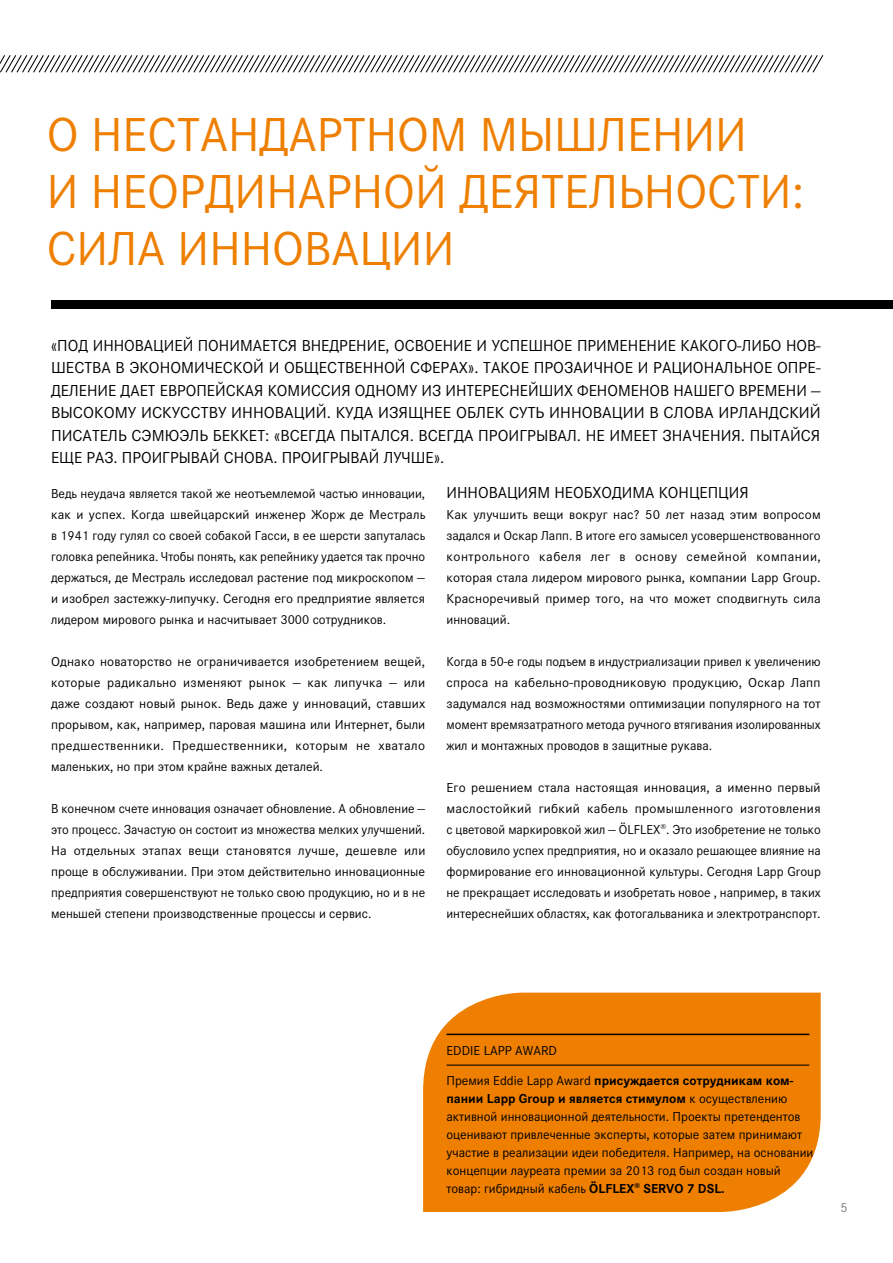
<style>
.page{position:relative;width:893px;height:1263px;background:#fff}
.page>*{position:absolute;margin:0;border:0;box-sizing:border-box;transform-origin:0 0}
.t1{font:49.5px/57px "Corporate STOT";letter-spacing:.1em;color:#ee7f00}
.t2{font:49.5px "Corporate STOT";color:#ee7f00}
.t3{font:16.5px "Corporate STOT";color:#000}
.t4{font:16.5px "Corporate STOT";letter-spacing:.055em;color:#000}
.t5{font:13.5px/21px "Corporate STOT";color:#000;text-align:justify}
.t6{font:13.5px "Corporate STOT";color:#7b7c7e}
.s1{font-weight:700}
</style>
<div class="page">
<div style="left:51px;top:300px;width:842px;height:9px;background:#000"></div>
<div style="left:423px;top:993px;width:398px;height:219px;background:#ee7f00"></div>
<hr style="left:446px;top:1033px;width:363px;height:2px;background:#000">
<hr style="left:446px;top:1064px;width:363px;height:2px;background:#000">
<svg style="left:0;top:55px;width:824px;height:18px"></svg>
<h1 class="t2" style="left:47px;top:106px;width:72px">О нестан</h1>
<h1 class="t1" style="left:47px;top:106px;width:702px;text-indent:213px">дартном мышлен ии и неординарной деятел</h1>
<h1 class="t2" style="left:618px;top:163px;width:55px">ьност</h1>
<h1 class="t2" style="left:760px;top:163px;width:46px">и:</h1>
<h1 class="t2" style="left:47px;top:220px;width:373px">СИЛА И ННОВАЦИИ</h1>
<p class="t3" style="left:51px;top:336px;width:64px">«Под инновац</p>
<p class="t3" style="left:164px;top:336px;width:45px">ией пон</p>
<p class="t3" style="left:229px;top:336px;width:33px">имается</p>
<p class="t3" style="left:302px;top:336px;width:103px">внедрен ие, освоен</p>
<p class="t3" style="left:453px;top:336px;width:49px">ие и успе</p>
<p class="t3" style="left:528px;top:336px;width:25px">шное</p>
<p class="t3" style="left:577px;top:336px;width:53px">применен</p>
<p class="t3" style="left:657px;top:336px;width:34px">ие какого</p>
<p class="t3" style="left:737px;top:336px;width:60px">-либо нов</p>
<p class="t3" style="left:816px;top:336px;width:6px">-</p>
<p class="t3" style="left:51px;top:358px;width:25px">шества</p>
<p class="t3" style="left:116px;top:358px;width:25px">в эконо</p>
<p class="t3" style="left:181px;top:358px;width:35px">мическо</p>
<p class="t3" style="left:253px;top:358px;width:76px">й и общественно</p>
<p class="t3" style="left:395px;top:358px;width:26px">й сфе</p>
<p class="t3" style="left:440px;top:358px;width:61px">рах». Такое</p>
<p class="t3" style="left:534px;top:358px;width:71px">прозаичное</p>
<p class="t3" style="left:638px;top:358px;width:66px">и рационал</p>
<p class="t3" style="left:734px;top:358px;width:20px">ьное</p>
<p class="t3" style="left:777px;top:358px;width:45px">оп ре-</p>
<p class="t3" style="left:51px;top:381px;width:20px">делен</p>
<p class="t3" style="left:97px;top:381px;width:43px">ие дает</p>
<p class="t3" style="left:160px;top:381px;width:76px">Европейская</p>
<p class="t3" style="left:268px;top:381px;width:234px">комиссия одному из интересне</p>
<p class="t3" style="left:528px;top:381px;width:60px">йших фено</p>
<p class="t3" style="left:618px;top:381px;width:23px">менов</p>
<p class="t3" style="left:673px;top:381px;width:44px">нашего</p>
<p class="t3" style="left:739px;top:381px;width:83px">времен и —</p>
<p class="t3" style="left:51px;top:403px;width:33px">высоко</p>
<p class="t3" style="left:115px;top:403px;width:48px">му искусству</p>
<p class="t3" style="left:231px;top:403px;width:23px">инновац</p>
<p class="t3" style="left:305px;top:403px;width:129px">ий. Куда изящнее</p>
<p class="t3" style="left:456px;top:403px;width:11px">облек</p>
<p class="t3" style="left:509px;top:403px;width:63px">суть инновац</p>
<p class="t3" style="left:623px;top:403px;width:52px">ии в слова</p>
<p class="t3" style="left:719px;top:403px;width:31px">ирлан</p>
<p class="t3" style="left:769px;top:403px;width:53px">дский</p>
<p class="t3" style="left:51px;top:426px;width:32px">писател</p>
<p class="t3" style="left:118px;top:426px;width:59px">ь Сэмюэл</p>
<p class="t3" style="left:199px;top:426px;width:32px">ь Беккет</p>
<p class="t3" style="left:265px;top:426px;width:108px">: «Всегда пытался</p>
<p class="t4" style="left:410px;top:426px;width:233px">. Всегда проигрывал. Не имеет</p>
<p class="t3" style="left:663px;top:426px;width:20px">значен</p>
<p class="t3" style="left:721px;top:426px;width:90px">ия. Пытайся</p>
<p class="t3" style="left:51px;top:448px;width:184px">еще раз. Проигрывай снова</p>
<p class="t3" style="left:273px;top:448px;width:172px">. Проигрывай луч ше».</p>
<p class="t5" style="left:51px;top:483px;width:376px">Ведь неудача является такой же неотъемлемой частью инновации, как и успех. Когда швейцарский инженер Жорж де М естраль в 1941 году гулял со своей собакой Гасси, в ее шерсти запуталась головка репейника. Чтобы понять, как репейнику удается так прочно держаться, де М естраль исследовал растение под микроскопом — и изобрел застежку-липучку. Сегодня его предприятие является лидером мирового рынка и насчитывает 3000 сотрудников.</p>
<p class="t5" style="left:51px;top:651px;width:376px">Однако новаторство не ограничивается изобретением вещей, которые радикально изменяют рынок — как липучка — или даже создают новый рынок. Ведь даже у инноваций, ставших прорывом, как, например, паровая машина или И нтернет, были предшественники. Предшественники, которым не хватало маленьких, но при этом крайне важных деталей.</p>
<p class="t5" style="left:51px;top:798px;width:376px">В конечном счете инновация означает обновление. А обновление — это процесс. Зачастую он состоит из множества мелких улучшений.<br>На отдельных этапах вещи становятся лучше, дешевле или проще в обслуживании. При этом действительно инновационные предприятия совершенствуют не только свою продукцию, но и в не меньшей степени производственные процессы и сервис.</p>
<p class="t3" style="left:446px;top:483px;width:178px">И ННОВАЦИЯМ НЕОБХОДИМ</p>
<p class="t3" style="left:645px;top:483px;width:105px">А КОНЦЕПЦИЯ</p>
<p class="t5" style="left:446px;top:504px;width:376px">Как улучшить вещи вокруг нас? 50 лет назад этим вопросом задался и Оскар Лапп. В итоге его замысел усовершенствованного контрольного кабеля лег в основу семейной компании, которая стала лидером мирового рынка, компании Lapp Group.<br>Красноречивый пример того, на что может сподвигнуть сила инноваций.</p>
<p class="t5" style="left:446px;top:651px;width:376px">Когда в 50-е годы подъем в индустриализации привел к увеличению спроса на кабельно-проводниковую продукцию, Оскар Лапп задумался над возможностями оптимизации популярного на тот момент времязатратного метода ручного втягивания изолированных жил и монтажных проводов в защитные рукава.</p>
<p class="t5" style="left:446px;top:777px;width:376px">Его решением стала настоящая инновация, а именно первый маслостойкий гибкий кабель промышленного изготовления с цветовой маркировкой жил — ÖLFLEX<sup>®</sup>. Это изобретение не только обусловило успех предприятия, но и оказало решающее влияние на формирование его инновационной культуры. Сегодня Lapp Group не прекращает исследовать и изобретать новое , например, в таких интереснейших областях, как фотогальваника и электротранспорт.</p>
<p class="t5" style="left:446px;top:1040px;width:112px">EDDIE LAPP AWARD</p>
<p class="t5" style="left:446px;top:1071px;width:368px;line-height:18px;text-align:left">Премия Eddie Lapp Award <span class="s1">присуждается сотрудникам ком&shy;пании Lapp Group и является стимулом</span> к осуществлению активной инновационной деятельности. Проекты претендентов оценивают привлеченные эксперты, которые затем принимают участие в реализации идеи победителя. Например, на основании концепции лауреата премии за 2013 год был создан новый товар: гибридный кабель <span class="s1">ÖLFLEX</span><sup>®</sup> <span class="s1">SERVO 7 DSL.</span></p>
<p class="t6" style="left:840px;top:1200px;width:9px">5</p>
</div>
